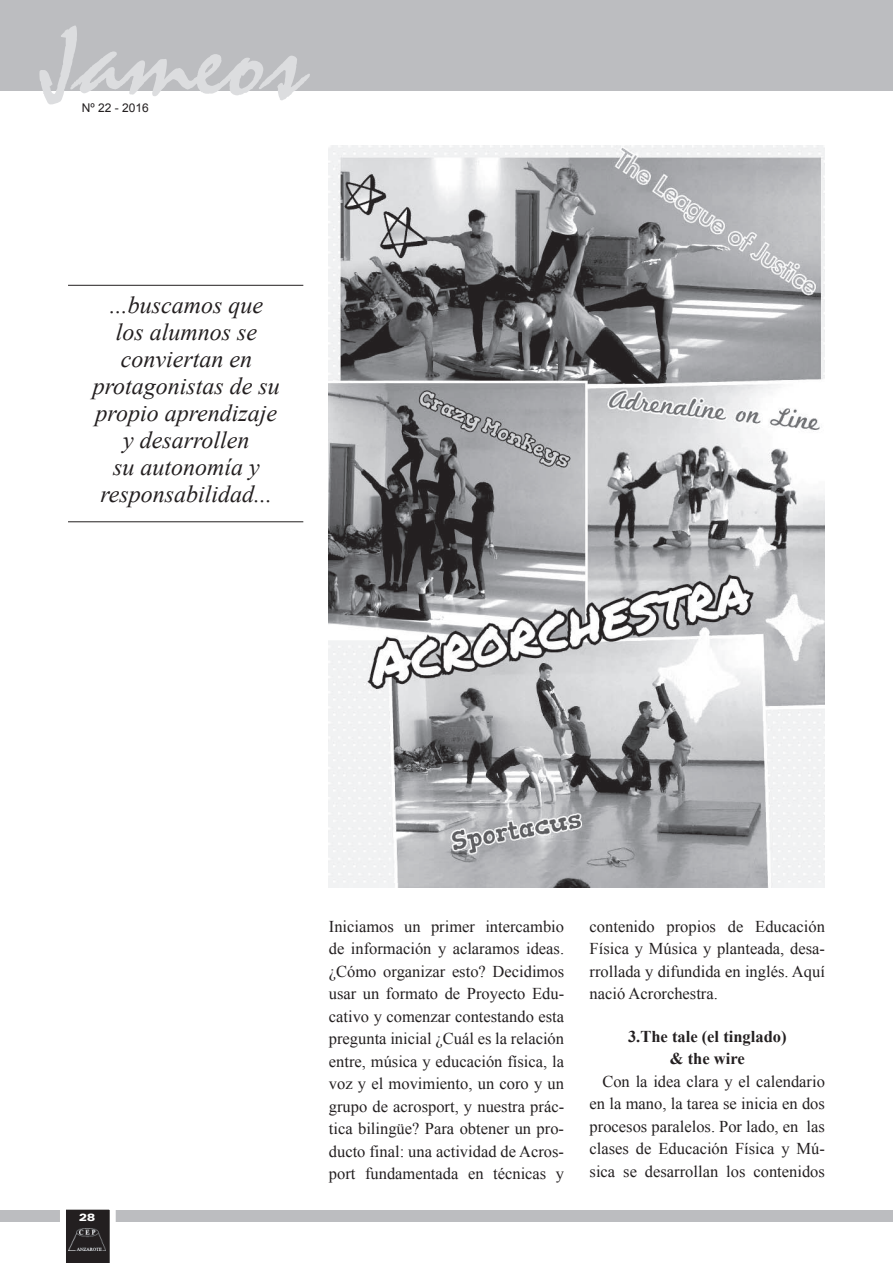
<style>
.page{position:relative;width:893px;height:1263px;background:#fff}
.page>*{position:absolute;margin:0;border:0;box-sizing:border-box;transform-origin:0 0}
.t1{font:108px "Staccato 222 BT";color:#dcdddf}
.t2{font:italic 24px/27px "Times New Roman";color:#231f20;text-align:center}
.t3{font:16.5px/22.5px "Times New Roman";color:#231f20;text-align:justify}
.t4{font:700 16.5px/22.5px "Times New Roman";color:#231f20;text-align:center}
.t5{font:12px "Arial";color:#231f20}
.t6{font:900 expanded 10.5px "Zurich BT";color:#fff}
</style>
<div class="page">
<div style="left:0;top:1209px;width:893px;height:12px;background:#bcbdc0"></div>
<svg style="left:60px;top:1209px;width:56px;height:54px"></svg>
<div style="left:0;top:0;width:893px;height:90px;background:#bcbdc0"></div>
<img style="left:69px;top:1229px;width:37px;height:21px">
<img style="left:329px;top:145px;width:496px;height:742px">
<hr style="left:68px;top:285px;width:235px;height:1px;background:#231f20">
<hr style="left:68px;top:521px;width:235px;height:1px;background:#231f20">
<h1 class="t1" style="left:39px;top:1px;width:267px">Jameos</h1>
<p class="t5" style="left:82px;top:100px;width:69px">Nº 22 - 2016</p>
<h2 class="t2" style="left:93px;top:291px;width:189px">...buscamos que los alumnos se conviertan en protagonistas de su propio aprendizaje y desarrollen<br>su autonomía y responsabilidad...</h2>
<p class="t6" style="left:79px;top:1211px;width:17px">28</p>
<p class="t3" style="left:329px;top:915px;width:237px">iniciamos un primer intercambio de información y aclaramos ideas. ¿Cómo organizar esto? Decidimos usar un formato de Proyecto Edu&shy;cativo y comenzar contestando esta pregunta inicial ¿Cuál es la relación entre, música y educación física, la voz y el movimiento, un coro y un grupo de acrosport, y nuestra prác&shy;tica bilingüe? Para obtener un pro&shy;ducto final: una actividad de Acros&shy;port fundamentada en técnicas y</p>
<p class="t3" style="left:590px;top:915px;width:237px">contenido propios de Educación Física y música y planteada, desa&shy;rrollada y difundida en inglés. Aquí nació Acrorchestra.</p>
<p class="t4" style="left:628px;top:1024px;width:160px">3.The tale (el tinglado) &amp; the wire</p>
<p class="t3" style="left:590px;top:1069px;width:237px;text-indent:13px">Con la idea clara y el calendario en la mano, la tarea se inicia en dos procesos paralelos. Por lado, en las clases de Educación Física y mú&shy;sica se desarrollan los contenidos</p>
</div>
